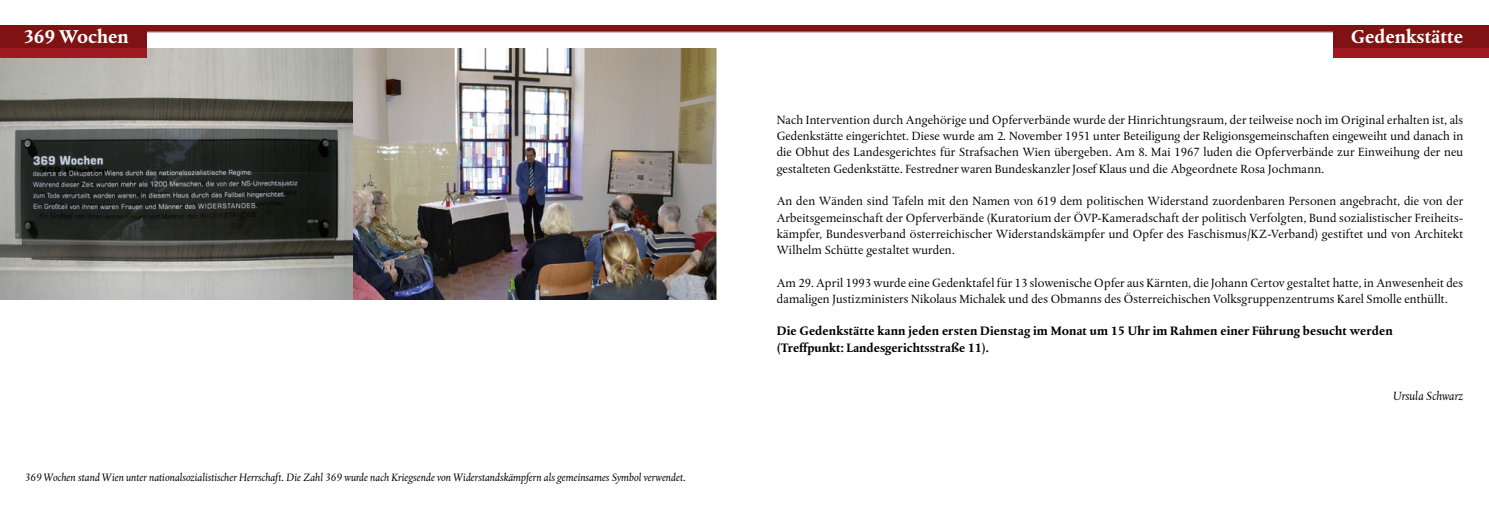
<style>
.page{position:relative;width:1489px;height:525px;background:#fff}
.page>*{position:absolute;margin:0;border:0;box-sizing:border-box;transform-origin:0 0}
.t1{font:700 19px "DTL Albertina T";color:#fff}
.t2{font:12.5px/16.2px "DTL Albertina T";letter-spacing:.005em;color:#000;text-align:justify}
.t3{font:700 12.5px/16.2px "DTL Albertina T";letter-spacing:.01em;color:#000}
.t4{font:italic 12.5px "DTL Albertina T";letter-spacing:.005em;color:#000}
.t5{font:italic 11.25px "DTL Albertina T";color:#000}
</style>
<div class="page">
<img style="left:0;top:48px;width:717px;height:251px">
<hr style="left:0;top:32px;width:1384px;height:1px;background:#7f1314">
<div style="left:744px;top:25px;width:744px;height:5px;background:#7f1314"></div>
<div style="left:0;top:25px;width:744px;height:5px;background:#7f1314"></div>
<div style="left:1333px;top:25px;width:155px;height:22px;background:#7f1314"></div>
<div style="left:0;top:25px;width:146px;height:22px;background:#7f1314"></div>
<div style="left:1333px;top:48px;width:155px;height:9px;background:#9f1923"></div>
<div style="left:0;top:48px;width:146px;height:9px;background:#9f1923"></div>
<h1 class="t1" style="left:23px;top:24px;width:107px">369 Wochen</h1>
<p class="t5" style="left:25px;top:470px;width:662px">369 Wochen stand Wien unter nationalsozialistischer Herrschaft. Die Zahl 369 wurde nach Kriegsende von Widerstandskämpfern als gemeinsames Symbol verwendet.</p>
<h1 class="t1" style="left:1350px;top:24px;width:114px">Gedenkstätte</h1>
<p class="t2" style="left:776px;top:112px;width:688px">Nach Intervention durch Angehörige und Opferverbände wurde der Hinrichtungsraum, der teilweise noch im Original erhalten ist, als Gedenkstätte eingerichtet. Diese wurde am 2. November 1951 unter Beteiligung der Religionsgemeinschaften eingeweiht und danach in die Obhut des Landesgerichtes für Strafsachen Wien übergeben. Am 8. Mai 1967 luden die Opferverbände zur Einweihung der neu gestalteten Gedenkstätte. Festredner waren Bundeskanzler Josef Klaus und die Abgeordnete Rosa Jochmann.</p>
<p class="t2" style="left:776px;top:193px;width:688px">An den Wänden sind Tafeln mit den Namen von 619 dem politischen Widerstand zuordenbaren Personen angebracht, die von der Arbeitsgemeinschaft der Opferverbände (Kuratorium der ÖVP-Kameradschaft der politisch Verfolgten, Bund sozialistischer Freiheits&shy;kämpfer, Bundesverband österreichischer Widerstandskämpfer und Opfer des Faschismus/KZ-Verband) gestiftet und von Architekt Wilhelm Schütte gestaltet wurden.</p>
<p class="t2" style="left:776px;top:274px;width:688px">Am 29. April 1993 wurde eine Gedenktafel für 13 slowenische Opfer aus Kärnten, die Johann Certov gestaltet hatte, in Anwesenheit des damaligen Justizministers Nikolaus Michalek und des Obmanns des Österreichischen Volksgruppenzentrums Karel Smolle enthüllt.</p>
<p class="t3" style="left:776px;top:322px;width:617px">Die Gedenkstätte kann jeden ersten Dienstag im Monat um 15 Uhr im Rahmen einer Führung besucht werden (Treffpunkt: Landesgerichtsstraße 11).</p>
<p class="t4" style="left:1392px;top:388px;width:72px">Ursula Schwarz</p>
</div>
